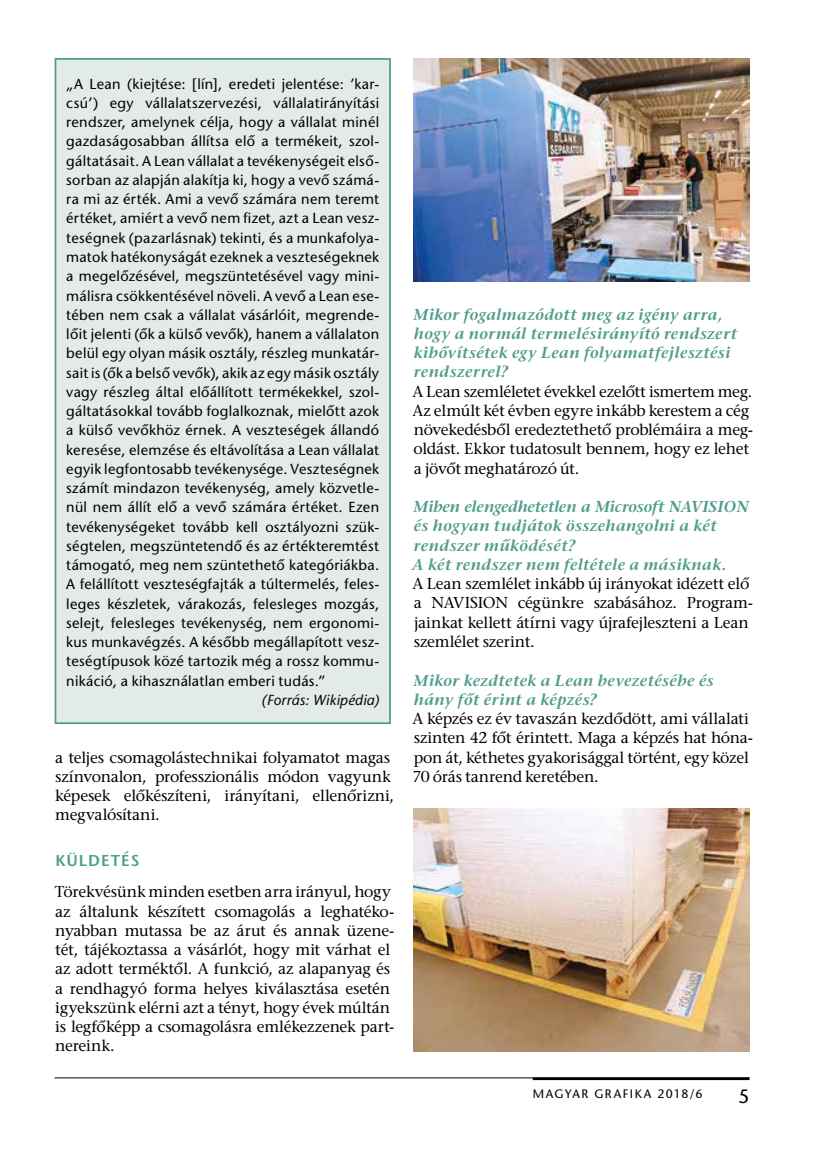
<style>
.page{position:relative;width:819px;height:1166px;background:#fff}
.page>*{position:absolute;margin:0;border:0;box-sizing:border-box;transform-origin:0 0}
.t1{font:19.25px "ITC Stone Sans";color:#000}
.t2{font:15.75px/19.2px "ITC Stone Serif";letter-spacing:-.015em;color:#000}
.t3{font:italic 600 15.75px/19.2px "ITC Stone Serif";letter-spacing:.025em;color:#509d8d}
.t4{font:600 15.75px "ITC Stone Sans";letter-spacing:.07em;color:#509d8d}
.t5{font:14.53px/19.2px "ITC Stone Sans";letter-spacing:.02em;color:#000;text-align:justify}
.t6{font:italic 14.53px "ITC Stone Sans";letter-spacing:.02em;color:#000}
.t7{font:12.25px "ITC Stone Sans";letter-spacing:.12em;color:#000}
</style>
<div class="page">
<hr style="left:55px;top:1077px;width:694px;height:1px;background:#000">
<hr style="left:532px;top:1077px;width:217px;height:3px;background:#000">
<img style="left:413px;top:809px;width:336px;height:243px">
<img style="left:413px;top:58px;width:336px;height:223px">
<div style="left:55px;top:59px;width:335px;height:664px;background:#e2ebe8"></div>
<div style="left:55px;top:58px;width:336px;height:666px;border:2px solid #509d8d"></div>
<p class="t5" style="left:66px;top:76px;width:314px">„A Lean (kiejtése: [lín], eredeti jelentése: ’kar&shy;csú’) egy vállalatszervezési, vállalatirányítási rendszer, amelynek célja, hogy a vállalat minél gazdaságosabban állítsa elő a termékeit, szol&shy;gáltatásait. A Lean vállalat a tevékenységeit első&shy;sorban az alapján alakítja ki, hogy a vevő számá&shy;ra mi az érték. Ami a vevő számára nem teremt értéket, amiért a vevő nem fizet, azt a Lean vesz&shy;teségnek (pazarlásnak) tekinti, és a munkafolya&shy;matok hatékonyságát ezeknek a veszteségeknek a megelőzésével, megszüntetésével vagy mini&shy;málisra csökkentésével növeli. A vevő a Lean ese&shy;tében nem csak a vállalat vásárlóit, megrende&shy;lőit jelenti (ők a külső vevők), hanem a vállalaton belül egy olyan másik osztály, részleg munkatár&shy;sait is (ők a belső vevők), akik az egy másik osztály vagy részleg által előállított termékekkel, szol&shy;gáltatásokkal tovább foglalkoznak, mielőtt azok a külső vevőkhöz érnek. A veszteségek állandó keresése, elemzése és eltávolítása a Lean vállalat egyik legfontosabb tevékenysége. Veszteségnek számít mindazon tevékenység, amely közvetle&shy;nül nem állít elő a vevő számára értéket. Ezen tevékenységeket tovább kell osztályozni szük&shy;ségtelen, megszüntetendő és az értékteremtést támogató, meg nem szüntethető kategóriákba.<br>A felállított veszteségfajták a túltermelés, feles&shy;leges készletek, várakozás, felesleges mozgás, selejt, felesleges tevékenység, nem ergonomi&shy;kus munkavégzés. A később megállapított vesz&shy;teségtípusok közé tartozik még a rossz kommu&shy;nikáció, a kihasználatlan emberi tudás.”</p>
<p class="t6" style="left:261px;top:692px;width:119px">(Forrás: Wikipédia)</p>
<p class="t2" style="left:55px;top:750px;width:340px">a teljes csomagolástechnikai folyamatot magas színvonalon, professzionális módon vagyunk képesek előkészíteni, irányítani, ellenőrizni, megvalósítani.</p>
<p class="t4" style="left:55px;top:852px;width:86px">KÜLDETÉS</p>
<p class="t2" style="left:55px;top:884px;width:341px">Törekvésünk minden esetben arra irányul, hogy az általunk készített csomagolás a leghatéko&shy;nyabban mutassa be az árut és annak üzene&shy;tét, tájékoztassa a vásárlót, hogy mit várhat el az adott terméktől. A funkció, az alapanyag és a rendhagyó forma helyes kiválasztása esetén igyekszünk elérni azt a tényt, hogy évek múltán is legfőképp a csomagolásra emlékezzenek part&shy;nereink.</p>
<p class="t3" style="left:413px;top:307px;width:325px">Mikor fogalmazódott meg az igény arra, hogy a normál termelésirányító rendszert kibővítsétek egy Lean folyamatfejlesztési rendszerrel?</p>
<p class="t2" style="left:412px;top:384px;width:342px">A Lean szemléletet évekkel ezelőtt ismertem meg.<br>Az elmúlt két évben egyre inkább kerestem a cég növekedésből eredeztethető problémáira a meg&shy;oldást. Ekkor tudatosult bennem, hogy ez lehet a jövőt meghatározó út.</p>
<p class="t3" style="left:412px;top:499px;width:338px">Miben elengedhetetlen a Microsoft NAVISION és hogyan tudjátok összehangolni a két rendszer működését?<br>A két rendszer nem feltétele a másiknak.</p>
<p class="t2" style="left:412px;top:576px;width:342px">A Lean szemlélet inkább új irányokat idézett elő a NAVISION cégünkre szabásához. Program&shy;jainkat kellett átírni vagy újrafejleszteni a Lean szemlélet szerint.</p>
<p class="t3" style="left:413px;top:672px;width:302px">Mikor kezdtetek a Lean bevezetésébe és hány főt érint a képzés?</p>
<p class="t2" style="left:412px;top:711px;width:342px">A képzés ez év tavaszán kezdődött, ami vállalati szinten 42 főt érintett. Maga a képzés hat hóna&shy;pon át, kéthetes gyakorisággal történt, egy közel 70 órás tanrend keretében.</p>
<p class="t7" style="left:532px;top:1087px;width:171px">MAGYAR GRAFIKA 2018/6</p>
<h1 class="t1" style="left:738px;top:1085px;width:13px">5</h1>
</div>
